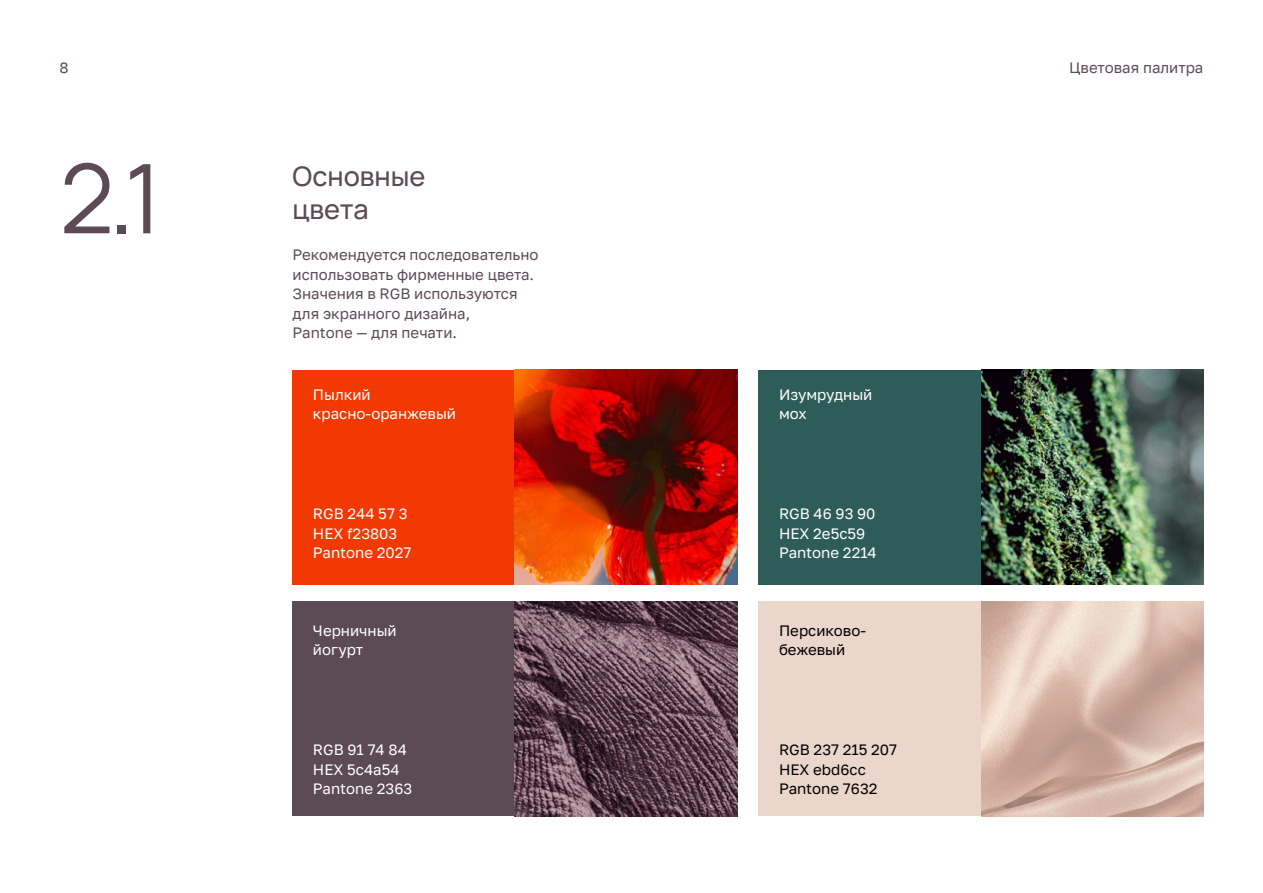
<style>
.page{position:relative;width:1263px;height:893px;background:#fff}
.page>*{position:absolute;margin:0;border:0;box-sizing:border-box;transform-origin:0 0}
.t1{font:96px "Manrope";color:#5c4a54}
.t2{font:500 27px "Manrope";color:#5c4a54}
.t3{font:15px/19.5px "Golos Text";color:#fff}
.t4{font:15px/19.5px "Golos Text";color:#5c4a54}
.t5{font:15px/19.5px "Golos Text";color:#000}
</style>
<div class="page">
<div style="left:293px;top:370px;width:222px;height:215px;background:#f23803"></div>
<div style="left:293px;top:601px;width:222px;height:215px;background:#5c4a54"></div>
<div style="left:759px;top:370px;width:222px;height:215px;background:#2e5c59"></div>
<div style="left:759px;top:601px;width:222px;height:215px;background:#ebd6cc"></div>
<img style="left:515px;top:370px;width:222px;height:215px">
<img style="left:515px;top:601px;width:222px;height:215px">
<img style="left:981px;top:370px;width:222px;height:215px">
<img style="left:981px;top:601px;width:222px;height:215px">
<p class="t4" style="left:60px;top:57px;width:11px">8</p>
<p class="t4" style="left:1069px;top:57px;width:136px">Цветовая палитра</p>
<h1 class="t1" style="left:60px;top:131px;width:104px">2.1</h1>
<h2 class="t2" style="left:293px;top:157px;width:134px">Основные</h2>
<h2 class="t2" style="left:293px;top:190px;width:77px">цвета</h2>
<p class="t4" style="left:293px;top:245px;width:247px">Рекомендуется последовательно использовать фирменные цвета.<br>Значения в RGB используются для экранного дизайна,<br>Pantone — для печати.</p>
<p class="t3" style="left:313px;top:384px;width:145px">Пылкий красно-оранжевый</p>
<p class="t3" style="left:313px;top:504px;width:100px">RGB 244 57 3<br>HEX f23803<br>Pantone 2027</p>
<p class="t3" style="left:313px;top:620px;width:85px">Черничный йогурт</p>
<p class="t3" style="left:313px;top:740px;width:101px">RGB 91 74 84<br>HEX 5c4a54<br>Pantone 2363</p>
<p class="t3" style="left:779px;top:384px;width:95px">Изумрудный мох</p>
<p class="t3" style="left:779px;top:504px;width:99px">RGB 46 93 90<br>HEX 2e5c59<br>Pantone 2214</p>
<p class="t5" style="left:779px;top:620px;width:88px">Персиково&shy;бежевый</p>
<p class="t5" style="left:779px;top:740px;width:120px">RGB 237 215 207<br>HEX ebd6cc<br>Pantone 7632</p>
</div>
